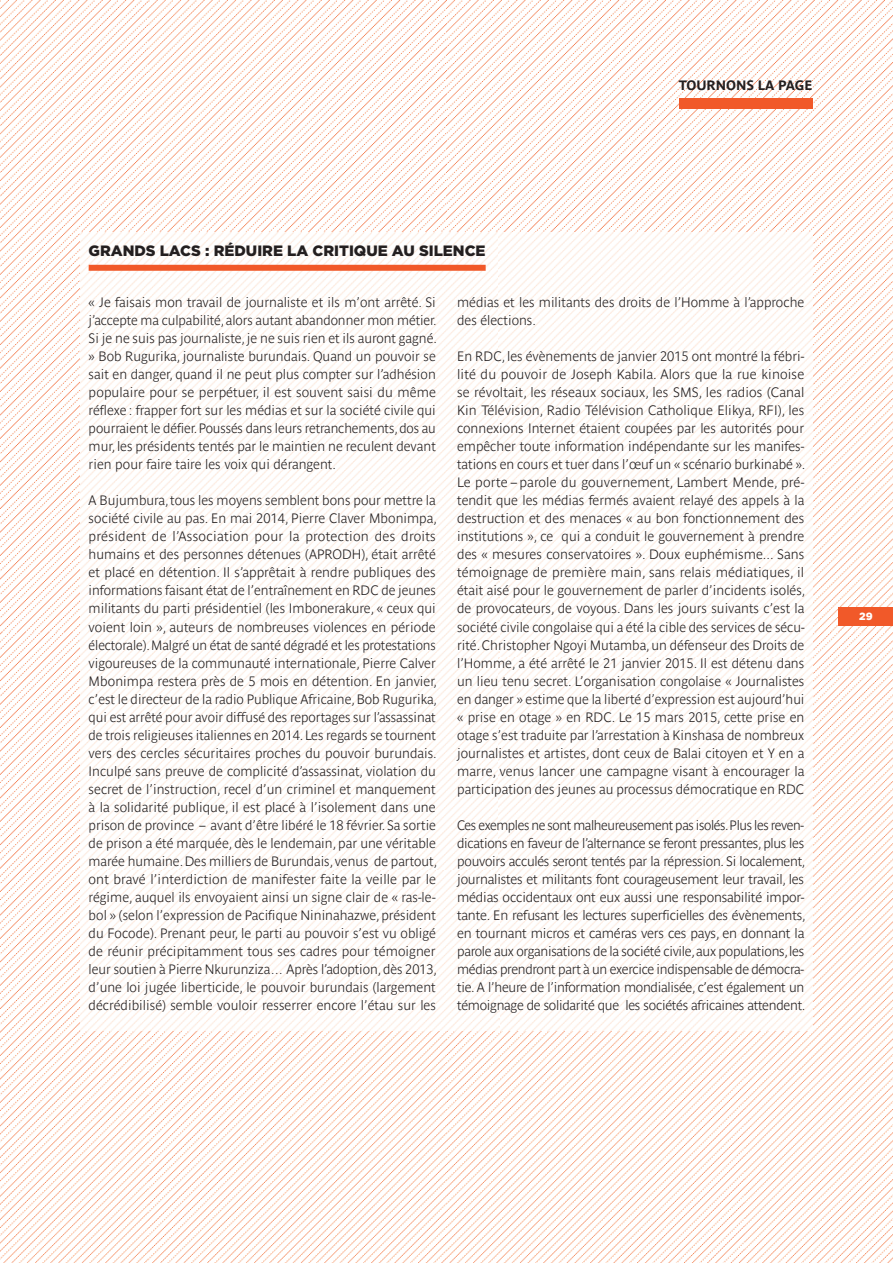
<style>
.page{position:relative;width:893px;height:1263px;background:#fff}
.page>*{position:absolute;margin:0;border:0;box-sizing:border-box;transform-origin:0 0}
.t1{font:900 15px "Gotham";color:#231f20}
.t2{font:700 13.5px/18px "Parisine Clair";letter-spacing:-.015em;color:#231f20;text-align:justify}
.t3{font:700 13.5px "Parisine";color:#231f20}
.t4{font:900 10.5px "Gotham";color:#fff}
</style>
<div class="page">
<img style="left:0;top:0;width:893px;height:1263px">
<div style="left:679px;top:98px;width:134px;height:10px;background:#f15929"></div>
<img style="left:80px;top:233px;width:733px;height:797px">
<div style="left:89px;top:265px;width:397px;height:6px;background:#f15929"></div>
<div style="left:839px;top:608px;width:54px;height:18px;background:#f15929"></div>
<p class="t3" style="left:679px;top:78px;width:135px">TOURNONS LA PAGE</p>
<p class="t1" style="left:89px;top:241px;width:398px">GRANDS LACS : RÉDUIRE LA CRITIQUE AU SILENCE</p>
<p class="t2" style="left:89px;top:293px;width:350px">« Je faisais mon travail de journaliste et ils m’ont arrêté. Si j’accepte ma culpabilité, alors autant abandonner mon métier.<br>Si je ne suis pas journaliste, je ne suis rien et ils auront gagné. » Bob Rugurika, journaliste burundais. Quand un pouvoir se sait en danger, quand il ne peut plus compter sur l’adhésion populaire pour se perpétuer, il est souvent saisi du même réflexe : frapper fort sur les médias et sur la société civile qui pourraient le défier. Poussés dans leurs retranchements, dos au mur, les présidents tentés par le maintien ne reculent devant rien pour faire taire les voix qui dérangent.</p>
<p class="t2" style="left:89px;top:491px;width:350px">A Bujumbura, tous les moyens semblent bons pour mettre la société civile au pas. En mai 2014, Pierre Claver Mbonimpa, président de l’Association pour la protection des droits humains et des personnes détenues (APRODH), était arrêté et placé en détention. Il s’apprêtait à rendre publiques des informations faisant état de l’entraînement en RDC de jeunes militants du parti présidentiel (les Imbonerakure, « ceux qui voient loin », auteurs de nombreuses violences en période électorale). Malgré un état de santé dégradé et les protestations vigoureuses de la communauté internationale, Pierre Calver Mbonimpa restera près de 5 mois en détention. En janvier, c’est le directeur de la radio Publique Africaine, Bob Rugurika, qui est arrêté pour avoir diffusé des reportages sur l’assassinat de trois religieuses italiennes en 2014. Les regards se tournent vers des cercles sécuritaires proches du pouvoir burundais.<br>Inculpé sans preuve de complicité d’assassinat, violation du secret de l’instruction, recel d’un criminel et manquement à la solidarité publique, il est placé à l’isolement dans une prison de province – avant d’être libéré le 18 février. Sa sortie de prison a été marquée, dès le lendemain, par une véritable marée humaine. Des milliers de Burundais, venus de partout, ont bravé l’interdiction de manifester faite la veille par le régime, auquel ils envoyaient ainsi un signe clair de « ras-le&shy;bol » (selon l’expression de Pacifique Nininahazwe, président du Focode). Prenant peur, le parti au pouvoir s’est vu obligé de réunir précipitamment tous ses cadres pour témoigner leur soutien à Pierre Nkurunziza… Après l’adoption, dès 2013, d’une loi jugée liberticide, le pouvoir burundais (largement décrédibilisé) semble vouloir resserrer encore l’étau sur les</p>
<p class="t2" style="left:457px;top:293px;width:349px">médias et les militants des droits de l’Homme à l’approche des élections.</p>
<p class="t2" style="left:457px;top:347px;width:350px">En RDC, les évènements de janvier 2015 ont montré la fébri&shy;lité du pouvoir de Joseph Kabila. Alors que la rue kinoise se révoltait, les réseaux sociaux, les SMS, les radios (Canal Kin Télévision, Radio Télévision Catholique Elikya, RFI), les connexions Internet étaient coupées par les autorités pour empêcher toute information indépendante sur les manifes&shy;tations en cours et tuer dans l’œuf un « scénario burkinabé ».<br>Le porte–parole du gouvernement, Lambert Mende, pré&shy;tendit que les médias fermés avaient relayé des appels à la destruction et des menaces « au bon fonctionnement des institutions », ce qui a conduit le gouvernement à prendre des « mesures conservatoires ». Doux euphémisme... Sans témoignage de première main, sans relais médiatiques, il était aisé pour le gouvernement de parler d’incidents isolés, de provocateurs, de voyous. Dans les jours suivants c’est la société civile congolaise qui a été la cible des services de sécu&shy;rité. Christopher Ngoyi Mutamba, un défenseur des Droits de l’Homme, a été arrêté le 21 janvier 2015. Il est détenu dans un lieu tenu secret. L’organisation congolaise « Journalistes en danger » estime que la liberté d’expression est aujourd’hui « prise en otage » en RDC. Le 15 mars 2015, cette prise en otage s’est traduite par l’arrestation à Kinshasa de nombreux journalistes et artistes, dont ceux de Balai citoyen et Y en a marre, venus lancer une campagne visant à encourager la participation des jeunes au processus démocratique en RDC</p>
<p class="t2" style="left:457px;top:816px;width:350px;text-align:left">Ces exemples ne sont malheureusement pas isolés. Plus les reven&shy;dications en faveur de l’alternance se feront pressantes, plus les pouvoirs acculés seront tentés par la répression. Si localement, journalistes et militants font courageusement leur travail, les médias occidentaux ont eux aussi une responsabilité impor&shy;tante. En refusant les lectures superficielles des évènements, en tournant micros et caméras vers ces pays, en donnant la parole aux organisations de la société civile, aux populations, les médias prendront part à un exercice indispensable de démocra&shy;tie. A l’heure de l’information mondialisée, c’est également un témoignage de solidarité que les sociétés africaines attendent.</p>
<p class="t4" style="left:859px;top:609px;width:15px">29</p>
</div>
